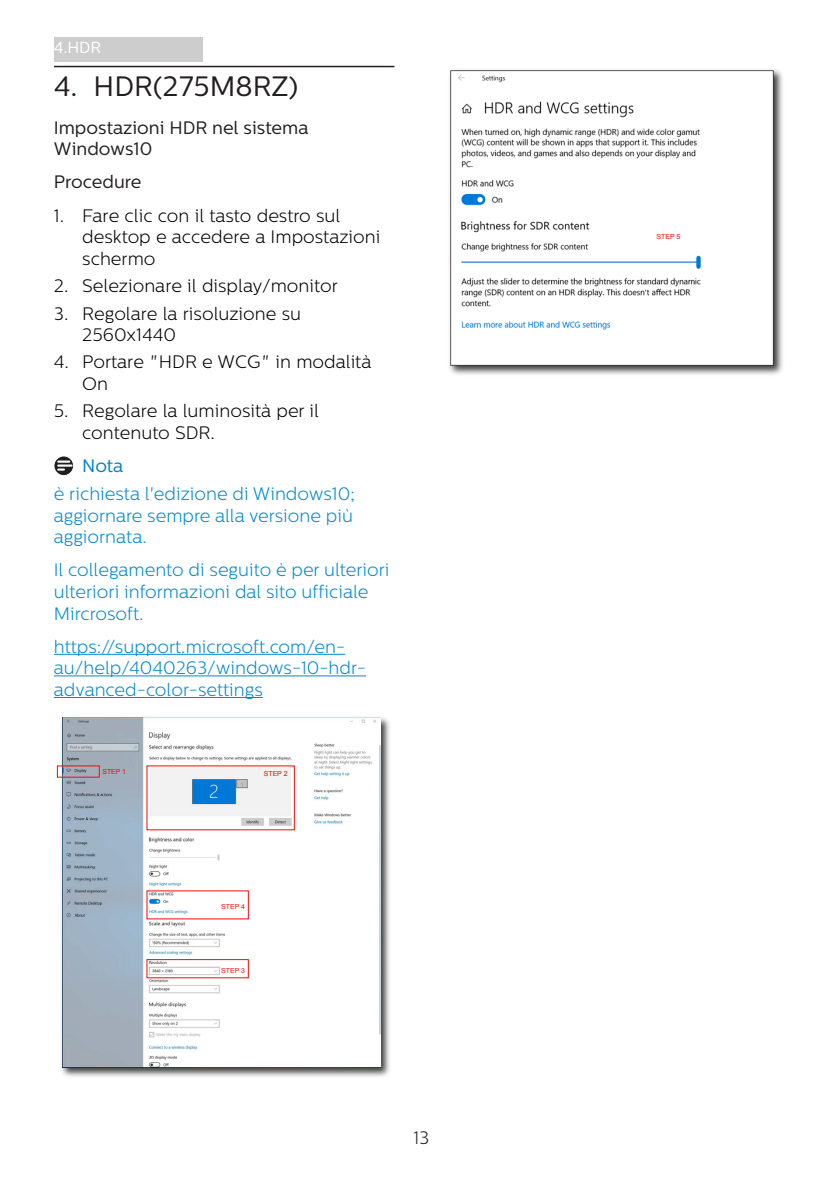
<style>
.page{position:relative;width:840px;height:1191px;background:#fff}
.page>*{position:absolute;margin:0;border:0;box-sizing:border-box;transform-origin:0 0}
.t1{font:28px "Centrale Sans";color:#231f20}
.chapter-paragraph{font:300 18px/21.6px "Centrale Sans";color:#0089cf}
.t2{font:300 18px/21.6px "Centrale Sans";color:#000}
.chapter-paragraph-2{font:18px/21.6px "Centrale Sans";color:#231f20}
.Heading_4_Blue{font:18px "Centrale Sans";color:#0082c5}
.t3{font:300 18px "Centrale Sans";color:#231f20}
.t4{font:16px "Centrale Sans";color:#fff}
.t5{font:7px "Arial";color:#f20a0a}
.t6{font:6.8px "Arial";color:#f20a0a}
</style>
<div class="page">
<div style="left:54px;top:37px;width:149px;height:25px;background:#cdcdcd"></div>
<hr style="left:54px;top:66px;width:340px;height:1px;background:#231f20">
<hr style="left:54px;top:654px;width:291px;height:1px;background:#0089cf">
<hr style="left:54px;top:675px;width:312px;height:1px;background:#0089cf">
<hr style="left:54px;top:697px;width:209px;height:1px;background:#0089cf">
<svg style="left:54px;top:456px;width:20px;height:19px"></svg>
<div style="left:54px;top:456px;width:20px;height:19px;border:1px solid #fff;border-radius:50%"></div>
<svg style="left:58px;top:460px;width:13px;height:10px"></svg>
<img style="left:58px;top:717px;width:332px;height:360px">
<img style="left:62px;top:718px;width:318px;height:350px">
<div style="left:147px;top:959px;width:101px;height:19px;border:1px solid #f20a0a"></div>
<img style="left:449px;top:69px;width:334px;height:306px">
<img style="left:450px;top:71px;width:322px;height:294px">
<p class="t4" style="left:54px;top:38px;width:49px">4.HDR</p>
<p class="t1" style="left:54px;top:70px;width:246px">4. HDR(275M8RZ)</p>
<p class="chapter-paragraph-2" style="left:54px;top:117px;width:256px">Impostazioni HDR nel sistema<br>Windows10</p>
<p class="chapter-paragraph-2" style="left:54px;top:171px;width:89px">Procedure</p>
<p class="t2" style="left:82px;top:205px;width:299px;text-indent:-28px">1. Fare clic con il tasto destro sul desktop e accedere a Impostazioni schermo</p>
<p class="t2" style="left:54px;top:275px;width:285px">2. Selezionare il display/monitor</p>
<p class="t2" style="left:82px;top:302px;width:220px;text-indent:-28px">3. Regolare la risoluzione su<br>2560x1440</p>
<p class="t2" style="left:82px;top:351px;width:290px;text-indent:-28px">4. Portare "HDR e WCG" in modalità<br>On</p>
<p class="t2" style="left:82px;top:400px;width:238px;text-indent:-28px">5. Regolare la luminosità per il contenuto SDR.</p>
<p class="Heading_4_Blue" style="left:82px;top:455px;width:43px">Nota</p>
<p class="chapter-paragraph" style="left:54px;top:483px;width:303px">è richiesta l'edizione di Windows10; aggiornare sempre alla versione più aggiornata.</p>
<p class="chapter-paragraph" style="left:54px;top:559px;width:337px">Il collegamento di seguito è per ulteriori ulteriori informazioni dal sito ufficiale<br>Mircrosoft.</p>
<p class="chapter-paragraph" style="left:54px;top:635px;width:313px">https://support.microsoft.com/en&shy;au/help/4040263/windows-10-hdr&shy;advanced-color-settings</p>
<p class="t6" style="left:102px;top:767px;width:25px">STEP 1</p>
<p class="t6" style="left:264px;top:769px;width:25px">STEP 2</p>
<p class="t6" style="left:221px;top:901px;width:25px">STEP 4</p>
<p class="t6" style="left:221px;top:966px;width:25px">STEP 3</p>
<p class="t3" style="left:413px;top:1127px;width:17px">13</p>
<p class="t5" style="left:656px;top:232px;width:25px">STEP 5</p>
</div>
